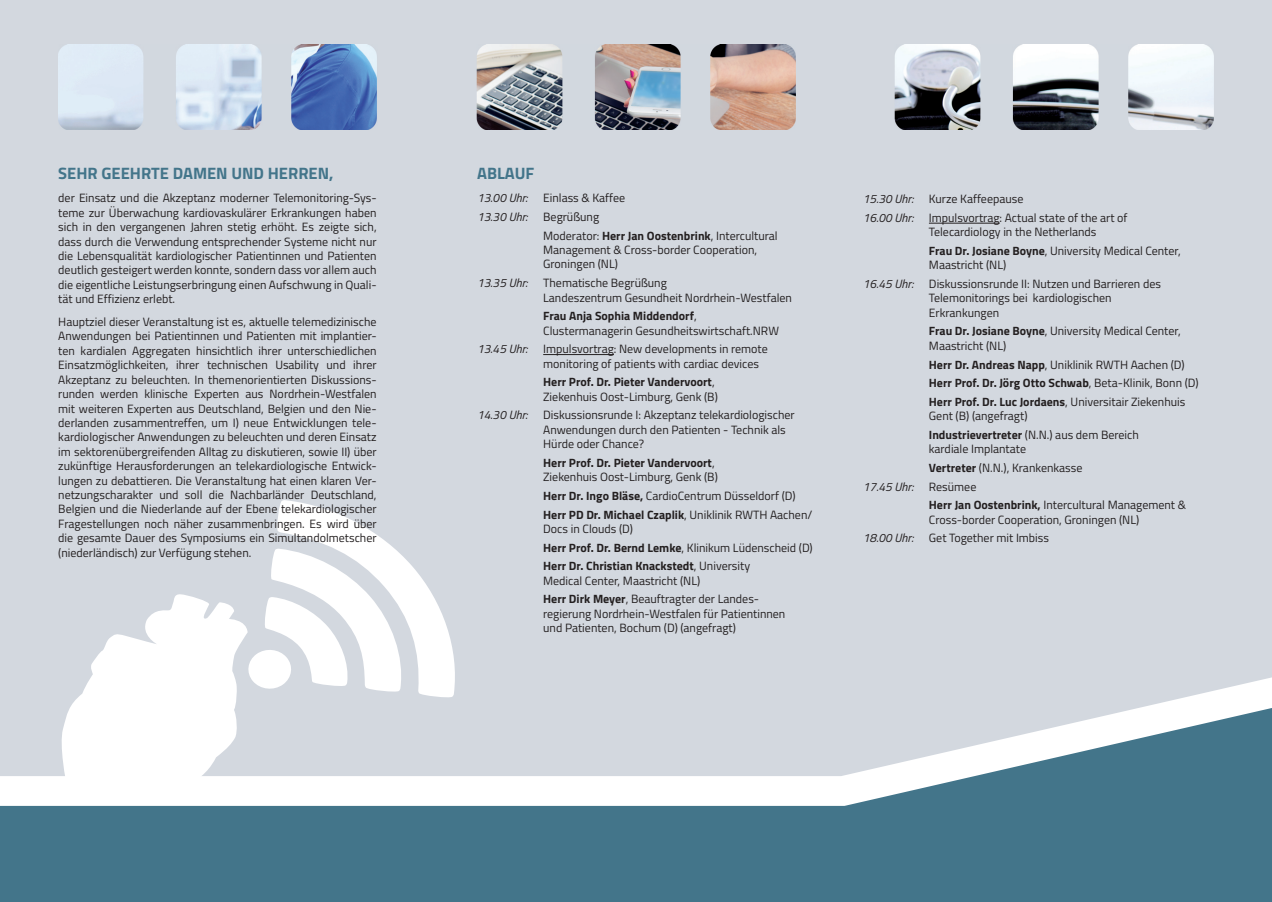
<style>
.page{position:relative;width:1272px;height:902px;background:#fff}
.page>*{position:absolute;margin:0;border:0;box-sizing:border-box;transform-origin:0 0}
.t1{font:700 16.5px "Titillium";color:#43758a}
.t2{font:12px/14.4px "Titillium";color:#231f20}
.t3{font:700 12px/18.6px "Titillium";color:#231f20}
.t4{font:italic 12px "Titillium";color:#231f20}
.s1{font-weight:700}
.s2{font-weight:400}
</style>
<div class="page">
<div style="left:0;top:0;width:1271px;height:901px;background:#d3d8df"></div>
<svg style="left:91px;top:500px;width:364px;height:177px"></svg>
<hr style="left:543px;top:354px;width:71px;height:1px;background:#231f20">
<hr style="left:928px;top:223px;width:71px;height:1px;background:#231f20">
<img style="left:58px;top:45px;width:319px;height:85px">
<img style="left:894px;top:45px;width:319px;height:85px">
<img style="left:476px;top:45px;width:319px;height:85px">
<div style="left:0;top:805px;width:1271px;height:96px;background:#43758a"></div>
<svg style="left:0;top:677px;width:1271px;height:128px"></svg>
<h1 class="t1" style="left:58px;top:161px;width:277px">SEHR GEEHRTE DAMEN UND HERREN,</h1>
<p class="t2" style="left:58px;top:190px;width:320px;text-align:justify">der Einsatz und die Akzeptanz moderner Telemonitoring-Sys&shy;teme zur Überwachung kardiovaskulärer Erkrankungen haben sich in den vergangenen Jahren stetig erhöht. Es zeigte sich, dass durch die Verwendung entsprechender Systeme nicht nur die Lebensqualität kardiologischer Patientinnen und Patienten deutlich gesteigert werden konnte, sondern dass vor allem auch die eigentliche Leistungserbringung einen Aufschwung in Quali&shy;tät und Effizienz erlebt.</p>
<p class="t2" style="left:58px;top:314px;width:320px;text-align:justify">Hauptziel dieser Veranstaltung ist es, aktuelle telemedizinische Anwendungen bei Patientinnen und Patienten mit implantier&shy;ten kardialen Aggregaten hinsichtlich ihrer unterschiedlichen Einsatzmöglichkeiten, ihrer technischen Usability und ihrer Akzeptanz zu beleuchten. In themenorientierten Diskussions&shy;runden werden klinische Experten aus Nordrhein-Westfalen mit weiteren Experten aus Deutschland, Belgien und den Nie&shy;derlanden zusammentreffen, um I) neue Entwicklungen tele&shy;kardiologischer Anwendungen zu beleuchten und deren Einsatz im sektorenübergreifenden Alltag zu diskutieren, sowie II) über zukünftige Herausforderungen an telekardiologische Entwick&shy;lungen zu debattieren. Die Veranstaltung hat einen klaren Ver&shy;netzungscharakter und soll die Nachbarländer Deutschland, Belgien und die Niederlande auf der Ebene telekardiologischer Fragestellungen noch näher zusammenbringen. Es wird über die gesamte Dauer des Symposiums ein Simultandolmetscher (niederländisch) zur Verfügung stehen.</p>
<h1 class="t1" style="left:477px;top:161px;width:59px">ABLAUF</h1>
<p class="t4" style="left:477px;top:189px;width:52px">13.00 Uhr:</p>
<p class="t2" style="left:543px;top:190px;width:83px">Einlass &amp; Kaffee</p>
<p class="t4" style="left:477px;top:208px;width:52px">13.30 Uhr:</p>
<p class="t2" style="left:543px;top:207px;width:236px;line-height:18.6px">Begrüßung<br>Moderator: <span class="s1">Herr Jan Oostenbrink</span>, Intercultural</p>
<p class="t2" style="left:543px;top:242px;width:215px">Management &amp; Cross-border Cooperation,<br>Groningen (NL)</p>
<p class="t4" style="left:477px;top:274px;width:52px">13.35 Uhr:</p>
<p class="t2" style="left:543px;top:275px;width:250px">Thematische Begrüßung<br>Landeszentrum Gesundheit Nordrhein-Westfalen</p>
<p class="t2" style="left:543px;top:308px;width:237px"><span class="s1">Frau Anja Sophia Middendorf</span>,<br>Clustermanagerin Gesundheitswirtschaft.NRW</p>
<p class="t4" style="left:477px;top:340px;width:52px">13.45 Uhr:</p>
<p class="t2" style="left:543px;top:341px;width:226px">Impulsvortrag: New developments in remote monitoring of patients with cardiac devices</p>
<p class="t2" style="left:543px;top:374px;width:176px"><span class="s1">Herr Prof. Dr. Pieter Vandervoort</span>,<br>Ziekenhuis Oost-Limburg, Genk (B)</p>
<p class="t4" style="left:477px;top:406px;width:52px">14.30 Uhr:</p>
<p class="t2" style="left:543px;top:407px;width:253px">Diskussionsrunde I: Akzeptanz telekardiologischer<br>Anwendungen durch den Patienten - Technik als<br>Hürde oder Chance?</p>
<p class="t2" style="left:543px;top:455px;width:176px"><span class="s1">Herr Prof. Dr. Pieter Vandervoort</span>,<br>Ziekenhuis Oost-Limburg, Genk (B)</p>
<p class="t2" style="left:543px;top:486px;width:271px;line-height:18.6px"><span class="s1">Herr Dr. Ingo Bläse,</span> CardioCentrum Düsseldorf (D)<br><span class="s1">Herr PD Dr. Michael Czaplik</span>, Uniklinik RWTH Aachen/</p>
<p class="t2" style="left:543px;top:519px;width:271px;line-height:18.6px">Docs in Clouds (D)<br><span class="s1">Herr Prof. Dr. Bernd Lemke</span>, Klinikum Lüdenscheid (D)<br><span class="s1">Herr Dr. Christian Knackstedt</span>, University</p>
<p class="t2" style="left:543px;top:570px;width:217px;line-height:18.6px">Medical Center, Maastricht (NL)<br><span class="s1">Herr Dirk Meyer</span>, Beauftragter der Landes-</p>
<p class="t2" style="left:543px;top:605px;width:244px">regierung Nordrhein-Westfalen für Patientinnen und Patienten, Bochum (D) (angefragt)</p>
<p class="t4" style="left:862px;top:190px;width:52px">15.30 Uhr:</p>
<p class="t2" style="left:928px;top:191px;width:96px">Kurze Kaffeepause</p>
<p class="t4" style="left:862px;top:209px;width:52px">16.00 Uhr:</p>
<p class="t2" style="left:928px;top:210px;width:200px">Impulsvortrag: Actual state of the art of<br>Telecardiology in the Netherlands</p>
<p class="t2" style="left:928px;top:243px;width:253px"><span class="s1">Frau Dr. Josiane Boyne</span>, University Medical Center,<br>Maastricht (NL)</p>
<p class="t4" style="left:862px;top:275px;width:52px">16.45 Uhr:</p>
<p class="t2" style="left:928px;top:276px;width:234px">Diskussionsrunde II: Nutzen und Barrieren des<br>Telemonitorings bei kardiologischen<br>Erkrankungen</p>
<p class="t2" style="left:928px;top:323px;width:253px"><span class="s1">Frau Dr. Josiane Boyne</span>, University Medical Center,<br>Maastricht (NL)</p>
<p class="t3" style="left:928px;top:354px;width:271px">Herr Dr. Andreas Napp<span class="s2">, Uniklinik RWTH Aachen (D)<br></span>Herr Prof. Dr. Jörg Otto Schwab<span class="s2">, Beta-Klinik, Bonn (D)<br></span>Herr Prof. Dr. Luc Jordaens<span class="s2">, Universitair Ziekenhuis</span></p>
<p class="t2" style="left:928px;top:406px;width:211px;line-height:18.6px">Gent (B) (angefragt)<br><span class="s1">Industrievertreter</span> (N.N.) aus dem Bereich</p>
<p class="t2" style="left:928px;top:439px;width:155px;line-height:18.6px">kardiale Implantate<br><span class="s1">Vertreter</span> (N.N.), Krankenkasse</p>
<p class="t4" style="left:862px;top:477px;width:52px">17.45 Uhr:</p>
<p class="t2" style="left:928px;top:476px;width:259px;line-height:18.6px">Resümee<br><span class="s1">Herr Jan Oostenbrink,</span> Intercultural Management &amp;</p>
<p class="t2" style="left:928px;top:511px;width:212px">Cross-border Cooperation, Groningen (NL)</p>
<p class="t4" style="left:862px;top:529px;width:52px">18.00 Uhr:</p>
<p class="t2" style="left:928px;top:530px;width:122px">Get Together mit Imbiss</p>
</div>
